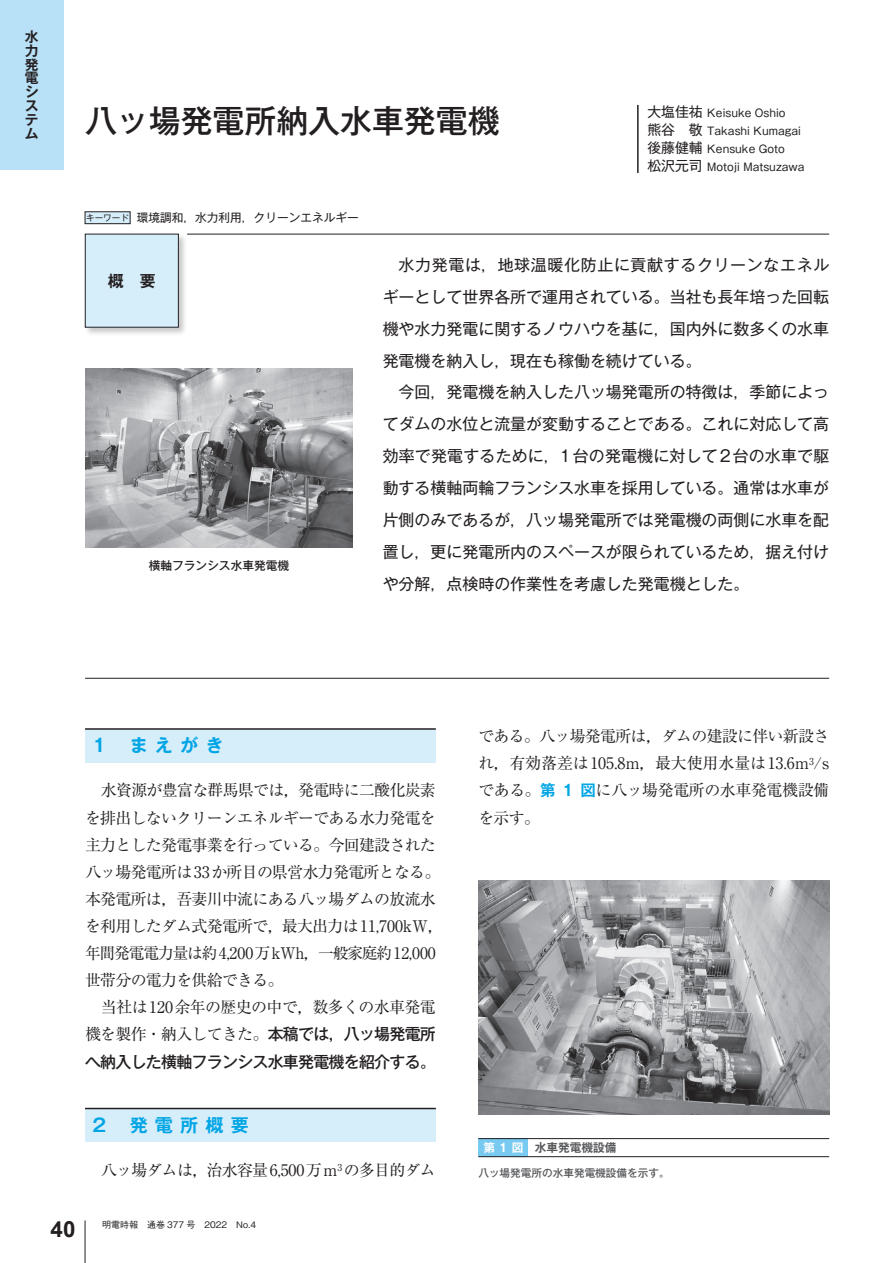
<style>
.page{position:relative;width:893px;height:1263px;background:#fff}
.page>*{position:absolute;margin:0;border:0;box-sizing:border-box;transform-origin:0 0}
._1_論文タイトル{font:500 31.95px "Gothic MB101 Pr 6 N";color:#231f20}
.t1{font:700 22.35px "Arial";color:#231f20}
._2_大見出し{font:700 18px "Gothic MB101 Pr 6 N De";letter-spacing:.4em;color:#00a5e5}
.a_本文{font:15.9px/27.2px "Ryumin Pr 6 N";letter-spacing:-.045em;color:#231f20;text-align:justify}
.概要文{font:15.9px/32px "Gothic MB101 Pr 6 N";color:#231f20;text-align:justify}
.t2{font:700 15.9px "Gothic MB101 Pr 6 N De";color:#231f20}
.t3{font:700 13.8px/13.8px "Gothic MB101 Pr 6 N De";color:#231f20;text-align:justify}
.キーワード{font:11.7px "Gothic MB101 Pr 6 N";color:#231f20}
.概要文_キャプション{font:500 11.7px "Gothic MB101 Pr 6 N";color:#231f20}
.キャプション_タイトル{font:700 11.7px "Gothic MB101 Pr 6 N De";color:#57585a}
.キャプション_図表番号{font:700 11.7px "Gothic MB101 Pr 6 N De";color:#fff}
.著者名_1P目{font:10.65px "Gothic MB101 Pr 6 N";color:#231f20}
.キャプション_サブ{font:500 10.65px "Gothic MB101 Pr 6 N";color:#57585a}
.t4{font:500 9px "Gothic BBB Pro";color:#231f20}
.t5{font:8.55px "Gothic MB101 Pr 6 N";color:#231f20}
.s1{font-size:13.8px}
.s2{font-weight:700}
.s3{font-family:"Gothic MB101 Pr 6 N";font-weight:500}
.s4{font-family:"Gothic MB101 Pr 6 N De";font-weight:700;font-size:15.45px;color:#00a5e5}
</style>
<div class="page">
<hr style="left:85px;top:1220px;width:1px;height:43px;background:#231f20">
<div style="left:85px;top:729px;width:351px;height:33px;background:#d6edfa"></div>
<hr style="left:85px;top:728px;width:351px;height:2px;background:#231f20">
<div style="left:85px;top:1108px;width:351px;height:34px;background:#d6edfa"></div>
<hr style="left:85px;top:1108px;width:351px;height:1px;background:#231f20">
<div style="left:0;top:0;width:64px;height:170px;background:#b8e0f6"></div>
<div style="left:84px;top:233px;width:104px;height:103px;background:#231f20;opacity:.25"></div>
<div style="left:85px;top:234px;width:93px;height:93px;background:#d6edfa"></div>
<div style="left:85px;top:234px;width:94px;height:93px;border:1px solid #231f20"></div>
<hr style="left:187px;top:234px;width:642px;height:1px;background:#231f20">
<hr style="left:637px;top:105px;width:2px;height:68px;background:#231f20">
<div style="left:85px;top:212px;width:45px;height:12px;background:#d6edfa"></div>
<div style="left:85px;top:212px;width:45px;height:12px;border:1px solid #231f20"></div>
<hr style="left:85px;top:678px;width:744px;height:1px;background:#231f20">
<img style="left:85px;top:368px;width:268px;height:179px">
<div style="left:478px;top:1138px;width:50px;height:19px;background:#79caf1"></div>
<hr style="left:478px;top:1138px;width:351px;height:1px;background:#231f20">
<hr style="left:478px;top:1156px;width:351px;height:1px;background:#231f20">
<img style="left:478px;top:881px;width:351px;height:233px">
<p class="t3" style="left:25px;top:29px;width:15px">水力発電システム</p>
<p class="_1_論文タイトル" style="left:85px;top:94px;width:416px">八ッ場発電所納入水車発電機</p>
<p class="著者名_1P目" style="left:647px;top:104px;width:140px"><span class="s1">大塩佳祐</span> Keisuke Oshio</p>
<p class="著者名_1P目" style="left:647px;top:122px;width:155px"><span class="s1">熊谷　敬</span> Takashi Kumagai</p>
<p class="著者名_1P目" style="left:647px;top:140px;width:139px"><span class="s1">後藤健輔</span> Kensuke Goto</p>
<p class="著者名_1P目" style="left:647px;top:158px;width:159px"><span class="s1">松沢元司</span> Motoji Matsuzawa</p>
<p class="t5" style="left:86px;top:211px;width:44px">キーワード</p>
<p class="キーワード" style="left:137px;top:208px;width:224px">環境調和，水力利用，クリーンエネルギー</p>
<p class="t2" style="left:108px;top:267px;width:49px">概　要</p>
<p class="概要文_キャプション" style="left:149px;top:556px;width:142px">横軸フランシス水車発電機</p>
<p class="概要文" style="left:383px;top:248px;width:448px;text-indent:16px">水力発電は，地球温暖化防止に貢献するクリーンなエネルギーとして世界各所で運用されている。当社も長年培った回転機や水力発電に関するノウハウを基に，国内外に数多くの水車発電機を納入し，現在も稼働を続けている。</p>
<p class="概要文" style="left:383px;top:375px;width:448px;text-indent:16px">今回，発電機を納入した八ッ場発電所の特徴は，季節によってダムの水位と流量が変動することである。これに対応して高効率で発電するために，1台の発電機に対して2台の水車で駆動する横軸両輪フランシス水車を採用している。通常は水車が片側のみであるが，八ッ場発電所では発電機の両側に水車を配置し，更に発電所内のスペースが限られているため，据え付けや分解，点検時の作業性を考慮した発電機とした。</p>
<p class="_2_大見出し" style="left:92px;top:731px;width:15px">1</p>
<p class="_2_大見出し" style="left:130px;top:731px;width:95px">まえがき</p>
<p class="a_本文" style="left:85px;top:776px;width:360px;text-align:left;text-indent:16px">水資源が豊富な群馬県では<span class="s2">，</span>発電時に二酸化炭素を排出しないクリーンエネルギーである水力発電を主力とした発電事業を行っている。今回建設された八ッ場発電所は33か所目の県営水力発電所となる。本発電所は<span class="s2">，</span>吾妻川中流にある八ッ場ダムの放流水を利用したダム式発電所で<span class="s2">，</span>最大出力は11,700kW<span class="s2">，</span>年間発電電力量は約4,200万kWh<span class="s2">，</span>一般家庭約12,000世帯分の電力を供給できる。</p>
<p class="a_本文" style="left:85px;top:993px;width:353px;text-indent:16px">当社は120余年の歴史の中で<span class="s2">，</span>数多くの水車発電機を製作・納入してきた。<span class="s3">本稿では，八ッ場発電所へ納入した横軸フランシス水車発電機を紹介する。</span></p>
<p class="_2_大見出し" style="left:92px;top:1110px;width:15px">2</p>
<p class="_2_大見出し" style="left:130px;top:1110px;width:121px">発電所概要</p>
<p class="a_本文" style="left:101px;top:1156px;width:336px">八ッ場ダムは<span class="s2">，</span>治水容量6,500万m<sup>3</sup> の多目的ダム</p>
<h2 class="t1" style="left:51px;top:1213px;width:26px">40</h2>
<p class="t4" style="left:102px;top:1218px;width:156px">明電時報　通巻 377 号　2022　No.4</p>
<p class="a_本文" style="left:478px;top:722px;width:352px">である。八ッ場発電所は<span class="s2">，</span>ダムの建設に伴い新設され<span class="s2">，</span>有効落差は105.8m<span class="s2">，</span>最大使用水量は13.6m<sup>3</sup>/sである。<span class="s4">第 1 図</span>に八ッ場発電所の水車発電機設備を示す。</p>
<p class="キャプション_図表番号" style="left:483px;top:1138px;width:42px">第1図</p>
<p class="キャプション_タイトル" style="left:535px;top:1138px;width:83px">水車発電機設備</p>
<p class="キャプション_サブ" style="left:478px;top:1164px;width:193px">八ッ場発電所の水車発電機設備を示す。</p>
</div>
